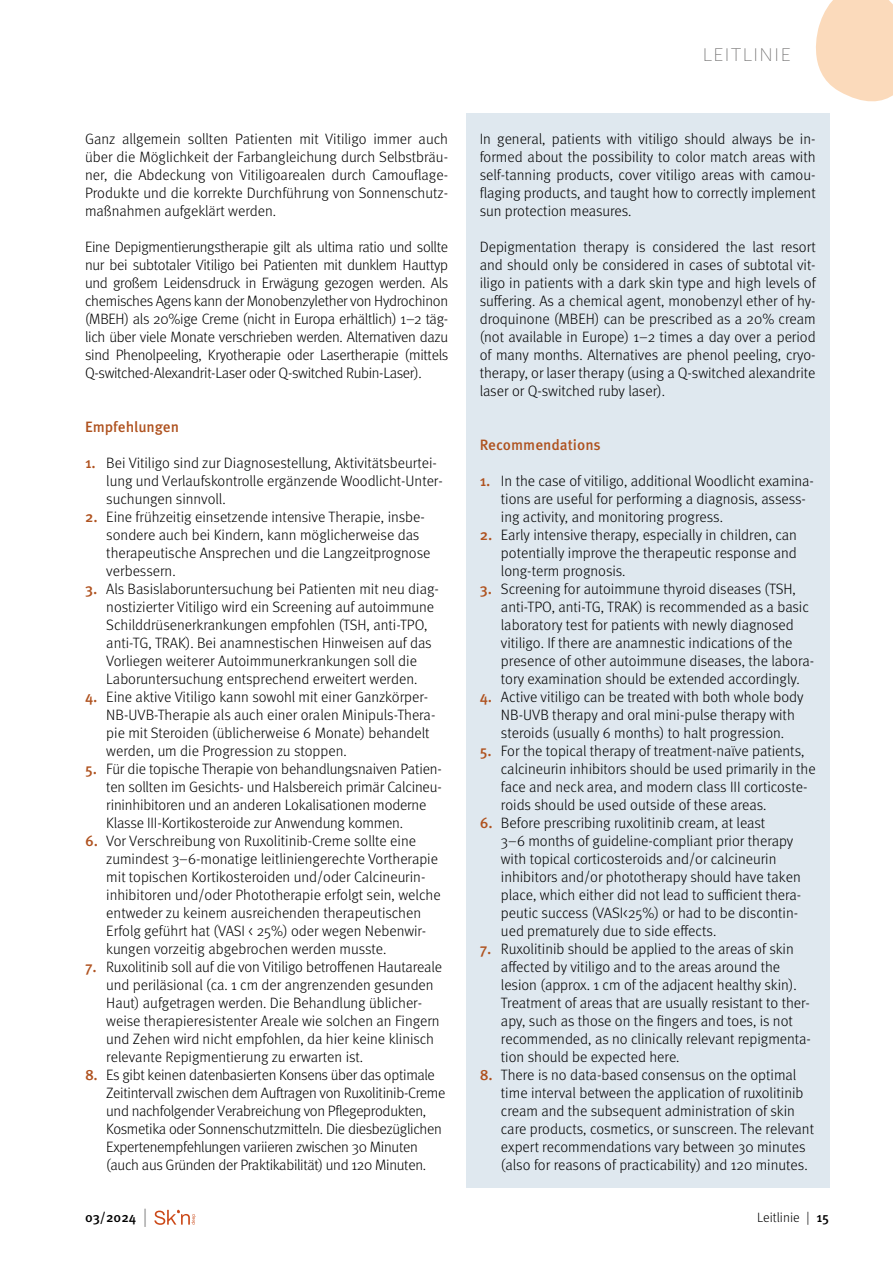
<style>
.page{position:relative;width:893px;height:1263px;background:#fff}
.page>*{position:absolute;margin:0;border:0;box-sizing:border-box;transform-origin:0 0}
.t1{font:300 expanded 18px "Ainslie Sans";color:#706f6f}
.Text{font:300 15px/18px "Meta Pro";color:#000}
.Text_ENG{font:300 15px/18px "Meta Pro";color:#000;text-align:justify}
.Text-2{font:300 15px/18px "Meta Pro";letter-spacing:-.02em;color:#000}
.Überschrift{font:500 15px "Meta Pro";color:#af521f}
.t2{font:300 13.5px "Meta Pro";color:#000}
.t3{font:500 13.5px "Meta Pro";color:#000}
.s1{font-weight:500;color:#af521f}
.s2{font-weight:300;font-size:18.9px;color:#706f6f}
.s3{font-weight:500}
</style>
<div class="page">
<div style="left:466px;top:114px;width:363px;height:1074px;background:#dfe8ef"></div>
<svg style="left:816px;top:0;width:77px;height:102px"></svg>
<svg style="left:154px;top:1210px;width:42px;height:15px"></svg>
<p class="Text" style="left:85px;top:129px;width:365px;text-align:justify">Ganz allgemein sollten Patienten mit Vitiligo immer auch über die Möglichkeit der Farbangleichung durch Selbstbräu&shy;ner, die Abdeckung von Vitiligoarealen durch Camouflage-Produkte und die korrekte Durchführung von Sonnenschutz&shy;maßnahmen aufgeklärt werden.</p>
<p class="Text" style="left:85px;top:237px;width:365px;text-align:justify">Eine Depigmentierungstherapie gilt als ultima ratio und sollte nur bei subtotaler Vitiligo bei Patienten mit dunklem Hauttyp und großem Leidensdruck in Erwägung gezogen werden. Als chemisches Agens kann der Monobenzylether von Hydrochinon (MBEH) als 20%ige Creme (nicht in Europa erhältlich) 1–2 täg&shy;lich über viele Monate verschrieben werden. Alternativen dazu sind Phenolpeeling, Kryotherapie oder Lasertherapie (mittels Q-switched-Alexandrit-Laser oder Q-switched Rubin-Laser).</p>
<p class="Überschrift" style="left:85px;top:415px;width:96px">Empfehlungen</p>
<p class="Text" style="left:106px;top:453px;width:338px;text-indent:-21px"><span class="s1">1.</span> Bei Vitiligo sind zur Diagnosestellung, Aktivitätsbeurtei&shy;lung und Verlaufskontrolle ergänzende Woodlicht-Unter&shy;suchungen sinnvoll.</p>
<p class="Text" style="left:106px;top:507px;width:326px;text-indent:-21px"><span class="s1">2.</span> Eine frühzeitig einsetzende intensive Therapie, insbe&shy;sondere auch bei Kindern, kann möglicherweise das therapeutische Ansprechen und die Langzeitprognose verbessern.</p>
<p class="Text" style="left:106px;top:579px;width:334px;text-indent:-21px"><span class="s1">3.</span> Als Basislaboruntersuchung bei Patienten mit neu diag&shy;nostizierter Vitiligo wird ein Screening auf autoimmune Schilddrüsenerkrankungen empfohlen (TSH, anti-TPO, anti-TG, TRAK). Bei anamnestischen Hinweisen auf das Vorliegen weiterer Autoimmunerkrankungen soll die Laboruntersuchung entsprechend erweitert werden.</p>
<p class="Text" style="left:106px;top:687px;width:331px;text-indent:-21px"><span class="s1">4.</span> Eine aktive Vitiligo kann sowohl mit einer Ganzkörper-NB-UVB-Therapie als auch einer oralen Minipuls-Thera&shy;pie mit Steroiden (üblicherweise 6 Monate) behandelt werden, um die Progression zu stoppen.</p>
<p class="Text" style="left:106px;top:759px;width:337px;text-indent:-21px"><span class="s1">5.</span> Für die topische Therapie von behandlungsnaiven Patien&shy;ten sollten im Gesichts- und Halsbereich primär Calcineu&shy;rininhibitoren und an anderen Lokalisationen moderne Klasse III-Kortikosteroide zur Anwendung kommen.</p>
<p class="Text" style="left:106px;top:831px;width:336px;text-indent:-21px"><span class="s1">6.</span> Vor Verschreibung von Ruxolitinib-Creme sollte eine zumindest 3–6-monatige leitliniengerechte Vortherapie mit topischen Kortikosteroiden und/oder Calcineurin&shy;inhibitoren und/oder Phototherapie erfolgt sein, welche entweder zu keinem ausreichenden therapeutischen Erfolg geführt hat (VASI &lt; 25%) oder wegen Nebenwir&shy;kungen vorzeitig abgebrochen werden musste.</p>
<p class="Text" style="left:106px;top:957px;width:337px;text-indent:-21px"><span class="s1">7.</span> Ruxolitinib soll auf die von Vitiligo betroffenen Hautareale und periläsional (ca. 1 cm der angrenzenden gesunden Haut) aufgetragen werden. Die Behandlung üblicher&shy;weise therapieresistenter Areale wie solchen an Fingern und Zehen wird nicht empfohlen, da hier keine klinisch relevante Repigmentierung zu erwarten ist.</p>
<p class="Text-2" style="left:106px;top:1065px;width:341px;text-indent:-21px"><span class="s1">8.</span> Es gibt keinen datenbasierten Konsens über das optimale Zeitintervall zwischen dem Auftragen von Ruxolitinib-Creme und nachfolgender Verabreichung von Pflegeprodukten, Kosmetika oder Sonnenschutzmitteln. Die diesbezüglichen Expertenempfehlungen variieren zwischen 30 Minuten (auch aus Gründen der Praktikabilität) und 120 Minuten.</p>
<p class="t3" style="left:85px;top:1206px;width:64px">03/2024 <span class="s2">|</span></p>
<p class="t1" style="left:702px;top:44px;width:21px">LEITLINIE</p>
<p class="Text_ENG" style="left:480px;top:129px;width:338px">In general, patients with vitiligo should always be in&shy;formed about the possibility to color match areas with self-tanning products, cover vitiligo areas with camou&shy;flaging products, and taught how to correctly implement sun protection measures.</p>
<p class="Text_ENG" style="left:480px;top:237px;width:338px">Depigmentation therapy is considered the last resort and should only be considered in cases of subtotal vit&shy;iligo in patients with a dark skin type and high levels of suffering. As a chemical agent, monobenzyl ether of hy&shy;droquinone (MBEH) can be prescribed as a 20% cream (not available in Europe) 1–2 times a day over a period of many months. Alternatives are phenol peeling, cryo&shy;therapy, or laser therapy (using a Q-switched alexandrite laser or Q-switched ruby laser).</p>
<p class="Überschrift" style="left:480px;top:433px;width:123px">Recommendations</p>
<p class="Text" style="left:501px;top:471px;width:314px;text-indent:-21px"><span class="s1">1.</span> In the case of vitiligo, additional Woodlicht examina&shy;tions are useful for performing a diagnosis, assess&shy;ing activity, and monitoring progress.</p>
<p class="Text" style="left:501px;top:525px;width:297px;text-align:justify;text-indent:-21px"><span class="s1">2.</span> Early intensive therapy, especially in children, can potentially improve the therapeutic response and long-term prognosis.</p>
<p class="Text" style="left:501px;top:579px;width:315px;text-indent:-21px"><span class="s1">3.</span> Screening for autoimmune thyroid diseases (TSH, anti-TPO, anti-TG, TRAK) is recommended as a basic laboratory test for patients with newly diagnosed vitiligo. If there are anamnestic indications of the presence of other autoimmune diseases, the labora&shy;tory examination should be extended accordingly.</p>
<p class="Text" style="left:501px;top:687px;width:304px;text-indent:-21px"><span class="s1">4.</span> Active vitiligo can be treated with both whole body<br>NB-UVB therapy and oral mini-pulse therapy with steroids (usually 6 months) to halt progression.</p>
<p class="Text" style="left:501px;top:741px;width:316px;text-indent:-21px"><span class="s1">5.</span> For the topical therapy of treatment-naïve patients, calcineurin inhibitors should be used primarily in the face and neck area, and modern class III corticoste&shy;roids should be used outside of these areas.</p>
<p class="Text" style="left:501px;top:813px;width:302px;text-indent:-21px"><span class="s1">6.</span> Before prescribing ruxolitinib cream, at least<br>3–6 months of guideline-compliant prior therapy with topical corticosteroids and/or calcineurin inhibitors and/or phototherapy should have taken place, which either did not lead to sufficient thera&shy;peutic success (VASI&lt;25%) or had to be discontin&shy;ued prematurely due to side effects.</p>
<p class="Text" style="left:501px;top:939px;width:312px;text-indent:-21px"><span class="s1">7.</span> Ruxolitinib should be applied to the areas of skin affected by vitiligo and to the areas around the lesion (approx. 1 cm of the adjacent healthy skin).<br>Treatment of areas that are usually resistant to ther&shy;apy, such as those on the fingers and toes, is not recommended, as no clinically relevant repigmenta&shy;tion should be expected here.</p>
<p class="Text" style="left:501px;top:1065px;width:315px;text-indent:-21px"><span class="s1">8.</span> There is no data-based consensus on the optimal time interval between the application of ruxolitinib cream and the subsequent administration of skin care products, cosmetics, or sunscreen. The relevant expert recommendations vary between 30 minutes (also for reasons of practicability) and 120 minutes.</p>
<p class="t2" style="left:757px;top:1208px;width:73px">Leitlinie | <span class="s3">15</span></p>
</div>
